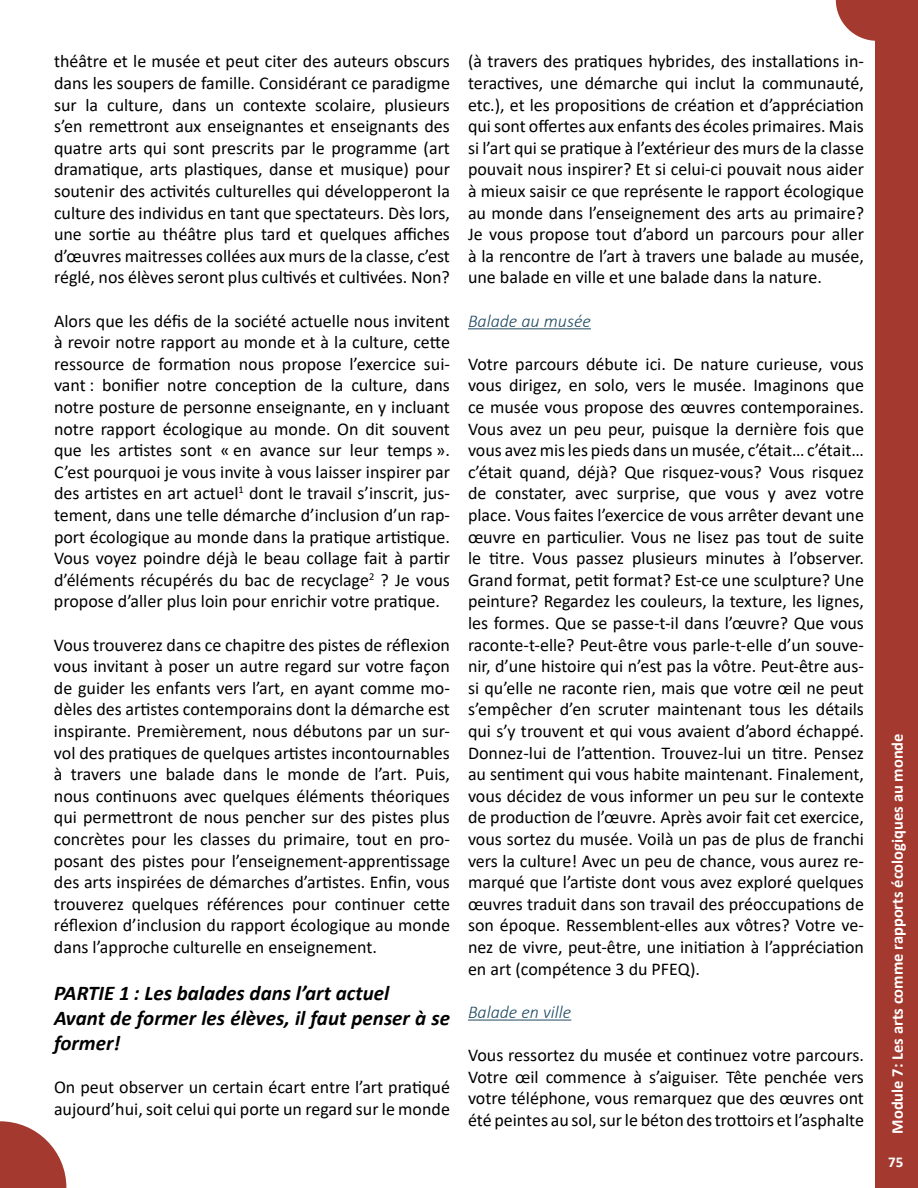
<style>
.page{position:relative;width:918px;height:1188px;background:#fff}
.page>*{position:absolute;margin:0;border:0;box-sizing:border-box;transform-origin:0 0}
.t1{font:italic 700 21px/25.2px "Calibri";color:#000}
.t2{font:18px/21.6px "Calibri";color:#000;text-align:justify}
.t3{font:italic 300 18px "Calibri";color:#204a61}
.t4{font:700 16.5px "Calibri";color:#fff}
.t5{font:700 15px "Calibri";color:#fff}
</style>
<div class="page">
<svg style="left:0;top:1121px;width:66px;height:67px"></svg>
<div style="left:876px;top:0;width:42px;height:1188px;background:#a43a2f"></div>
<svg style="left:836px;top:0;width:40px;height:41px"></svg>
<hr style="left:468px;top:328px;width:123px;height:1px;background:#204a61">
<hr style="left:468px;top:1020px;width:103px;height:1px;background:#204a61">
<p class="t2" style="left:54px;top:50px;width:398px">théâtre et le musée et peut citer des auteurs obscurs dans les soupers de famille. Considérant ce paradigme sur la culture, dans un contexte scolaire, plusieurs s’en remettront aux enseignantes et enseignants des quatre arts qui sont prescrits par le programme (art dramatique, arts plastiques, danse et musique) pour soutenir des activités culturelles qui développeront la culture des individus en tant que spectateurs. Dès lors, une sortie au théâtre plus tard et quelques affiches d’œuvres maitresses collées aux murs de la classe, c’est réglé, nos élèves seront plus cultivés et cultivées. Non?</p>
<p class="t2" style="left:54px;top:309px;width:398px">Alors que les défis de la société actuelle nous invitent à revoir notre rapport au monde et à la culture, cette ressource de formation nous propose l’exercice sui&shy;vant : bonifier notre conception de la culture, dans notre posture de personne enseignante, en y incluant notre rapport écologique au monde. On dit souvent que les artistes sont « en avance sur leur temps ».<br>C’est pourquoi je vous invite à vous laisser inspirer par des artistes en art actuel<sup>1</sup> dont le travail s’inscrit, jus&shy;tement, dans une telle démarche d’inclusion d’un rap&shy;port écologique au monde dans la pratique artistique.<br>Vous voyez poindre déjà le beau collage fait à partir d’éléments récupérés du bac de recyclage<sup>2</sup> ? Je vous propose d’aller plus loin pour enrichir votre pratique.</p>
<p class="t2" style="left:54px;top:633px;width:398px">Vous trouverez dans ce chapitre des pistes de réflexion vous invitant à poser un autre regard sur votre façon de guider les enfants vers l’art, en ayant comme mo&shy;dèles des artistes contemporains dont la démarche est inspirante. Premièrement, nous débutons par un sur&shy;vol des pratiques de quelques artistes incontournables à travers une balade dans le monde de l’art. Puis, nous continuons avec quelques éléments théoriques qui permettront de nous pencher sur des pistes plus concrètes pour les classes du primaire, tout en pro&shy;posant des pistes pour l’enseignement-apprentissage des arts inspirées de démarches d’artistes. Enfin, vous trouverez quelques références pour continuer cette réflexion d’inclusion du rapport écologique au monde dans l’approche culturelle en enseignement.</p>
<p class="t1" style="left:54px;top:979px;width:397px">PARTIE 1 : Les balades dans l’art actuel<br>Avant de former les élèves, il faut penser à se former!</p>
<p class="t2" style="left:54px;top:1076px;width:397px">On peut observer un certain écart entre l’art pratiqué aujourd’hui, soit celui qui porte un regard sur le monde</p>
<p class="t2" style="left:468px;top:50px;width:398px">(à travers des pratiques hybrides, des installations in&shy;teractives, une démarche qui inclut la communauté, etc.), et les propositions de création et d’appréciation qui sont offertes aux enfants des écoles primaires. Mais si l’art qui se pratique à l’extérieur des murs de la classe pouvait nous inspirer? Et si celui-ci pouvait nous aider à mieux saisir ce que représente le rapport écologique au monde dans l’enseignement des arts au primaire?<br>Je vous propose tout d’abord un parcours pour aller à la rencontre de l’art à travers une balade au musée, une balade en ville et une balade dans la nature.</p>
<p class="t3" style="left:468px;top:309px;width:124px">Balade au musée</p>
<p class="t2" style="left:468px;top:353px;width:398px">Votre parcours débute ici. De nature curieuse, vous vous dirigez, en solo, vers le musée. Imaginons que ce musée vous propose des œuvres contemporaines.<br>Vous avez un peu peur, puisque la dernière fois que vous avez mis les pieds dans un musée, c’était… c’était… c’était quand, déjà? Que risquez-vous? Vous risquez de constater, avec surprise, que vous y avez votre place. Vous faites l’exercice de vous arrêter devant une œuvre en particulier. Vous ne lisez pas tout de suite le titre. Vous passez plusieurs minutes à l’observer.<br>Grand format, petit format? Est-ce une sculpture? Une peinture? Regardez les couleurs, la texture, les lignes, les formes. Que se passe-t-il dans l’œuvre? Que vous raconte-t-elle? Peut-être vous parle-t-elle d’un souve&shy;nir, d’une histoire qui n’est pas la vôtre. Peut-être aus&shy;si qu’elle ne raconte rien, mais que votre œil ne peut s’empêcher d’en scruter maintenant tous les détails qui s’y trouvent et qui vous avaient d’abord échappé.<br>Donnez-lui de l’attention. Trouvez-lui un titre. Pensez au sentiment qui vous habite maintenant. Finalement, vous décidez de vous informer un peu sur le contexte de production de l’œuvre. Après avoir fait cet exercice, vous sortez du musée. Voilà un pas de plus de franchi vers la culture! Avec un peu de chance, vous aurez re&shy;marqué que l’artiste dont vous avez exploré quelques œuvres traduit dans son travail des préoccupations de son époque. Ressemblent-elles aux vôtres? Votre ve&shy;nez de vivre, peut-être, une initiation à l’appréciation en art (compétence 3 du PFEQ).</p>
<p class="t3" style="left:468px;top:1001px;width:105px">Balade en ville</p>
<p class="t2" style="left:468px;top:1044px;width:398px">Vous ressortez du musée et continuez votre parcours.<br>Votre œil commence à s’aiguiser. Tête penchée vers votre téléphone, vous remarquez que des œuvres ont été peintes au sol, sur le béton des trottoirs et l’asphalte</p>
<p class="t4" style="left:886px;top:1134px;width:402px;rotate:-90deg">Module 7: Les arts comme rapports écologiques au monde</p>
<p class="t5" style="left:888px;top:1151px;width:17px">75</p>
</div>
